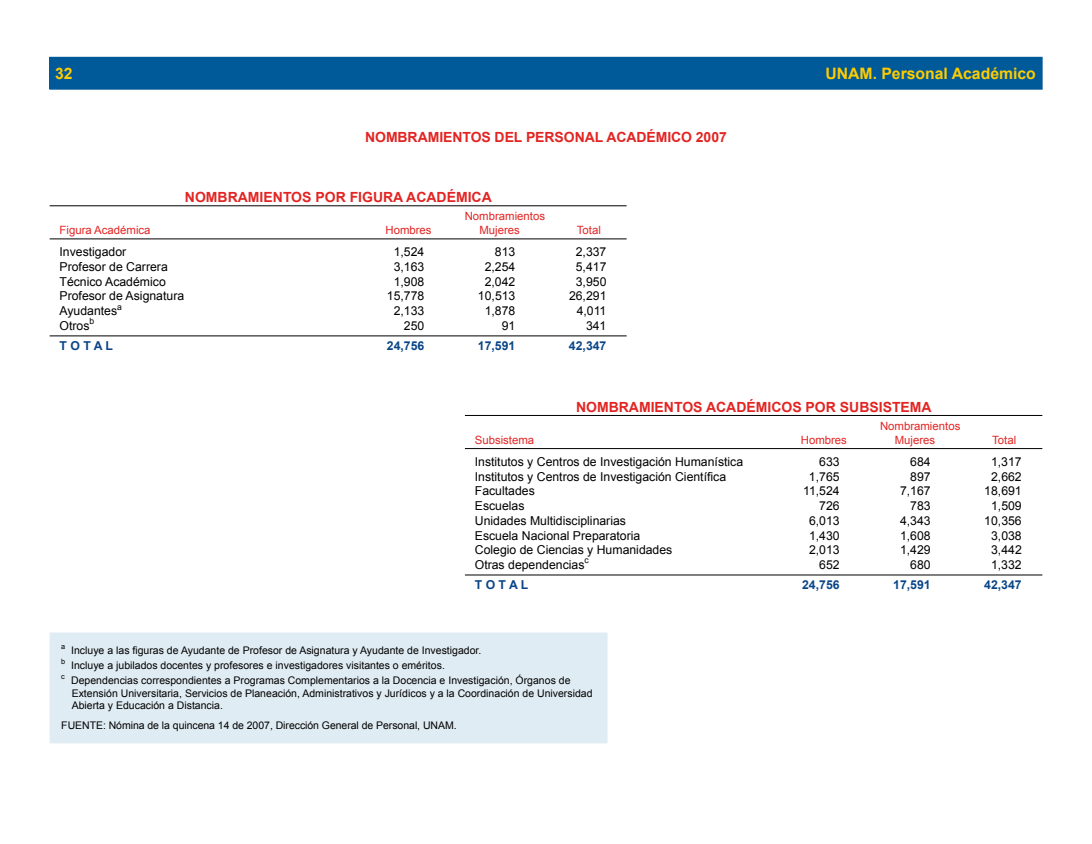
<style>
.page{position:relative;width:1092px;height:844px;background:#fff}
.page>*{position:absolute;margin:0;border:0;box-sizing:border-box;transform-origin:0 0}
.t1{font:700 15.75px "Arial";color:#fecc00}
.t2{font:700 14px "Arial";color:#e22523}
.t3{font:12.25px "Arial";color:#000}
.t4{font:700 12.25px "Arial";color:#094587}
.t5{font:11.38px "Arial";color:#e22523}
.t6{font:10.5px/15px "Arial";color:#000}
.t7{font:8.58px "Arial";color:#000}
.t8{font:7.35px "Arial";color:#000}
</style>
<div class="page">
<div style="left:50px;top:57px;width:992px;height:32px;background:#005998"></div>
<div style="left:50px;top:633px;width:556px;height:109px;background:#e0ecf3"></div>
<div style="left:50px;top:632px;width:557px;height:111px;border:2px solid #e0ecf3"></div>
<hr style="left:50px;top:205px;width:576px;height:1px;background:#000">
<hr style="left:50px;top:238px;width:576px;height:1px;background:#000">
<hr style="left:50px;top:335px;width:576px;height:1px;background:#000">
<hr style="left:465px;top:415px;width:577px;height:1px;background:#000">
<hr style="left:465px;top:448px;width:577px;height:1px;background:#000">
<hr style="left:465px;top:574px;width:577px;height:1px;background:#000">
<p class="t1" style="left:55px;top:65px;width:19px">32</p>
<p class="t1" style="left:825px;top:65px;width:212px">UNAM. Personal Académico</p>
<p class="t2" style="left:365px;top:129px;width:363px">NOMBRAMIENTOS DEL PERSONAL ACADÉMICO 2007</p>
<p class="t2" style="left:185px;top:189px;width:308px">NOMBRAMIENTOS POR FIGURA ACADÉMICA</p>
<p class="t5" style="left:464px;top:210px;width:82px">Nombramientos</p>
<p class="t5" style="left:59px;top:224px;width:93px">Figura Académica</p>
<p class="t5" style="left:385px;top:224px;width:48px">Hombres</p>
<p class="t5" style="left:479px;top:224px;width:42px">Mujeres</p>
<p class="t5" style="left:577px;top:224px;width:26px">Total</p>
<p class="t3" style="left:59px;top:245px;width:68px">Investigador</p>
<p class="t3" style="left:393px;top:245px;width:32px">1,524</p>
<p class="t3" style="left:495px;top:245px;width:22px">813</p>
<p class="t3" style="left:575px;top:245px;width:32px">2,337</p>
<p class="t3" style="left:60px;top:260px;width:110px">Profesor de Carrera</p>
<p class="t3" style="left:393px;top:260px;width:32px">3,163</p>
<p class="t3" style="left:484px;top:260px;width:32px">2,254</p>
<p class="t3" style="left:575px;top:260px;width:32px">5,417</p>
<p class="t3" style="left:60px;top:274px;width:108px">Técnico Académico</p>
<p class="t3" style="left:393px;top:274px;width:32px">1,908</p>
<p class="t3" style="left:484px;top:274px;width:32px">2,042</p>
<p class="t3" style="left:575px;top:274px;width:32px">3,950</p>
<p class="t3" style="left:60px;top:289px;width:126px">Profesor de Asignatura</p>
<p class="t3" style="left:387px;top:289px;width:39px">15,778</p>
<p class="t3" style="left:478px;top:289px;width:39px">10,513</p>
<p class="t3" style="left:569px;top:289px;width:39px">26,291</p>
<p class="t3" style="left:59px;top:304px;width:64px">Ayudantes<sup>a</sup></p>
<p class="t3" style="left:393px;top:304px;width:32px">2,133</p>
<p class="t3" style="left:484px;top:304px;width:32px">1,878</p>
<p class="t3" style="left:576px;top:304px;width:31px">4,011</p>
<p class="t3" style="left:59px;top:318px;width:36px">Otros<sup>b</sup></p>
<p class="t3" style="left:404px;top:318px;width:22px">250</p>
<p class="t3" style="left:501px;top:318px;width:15px">91</p>
<p class="t3" style="left:586px;top:318px;width:22px">341</p>
<p class="t4" style="left:59px;top:338px;width:55px">T O T A L</p>
<p class="t4" style="left:387px;top:338px;width:39px">24,756</p>
<p class="t4" style="left:478px;top:338px;width:39px">17,591</p>
<p class="t4" style="left:569px;top:338px;width:39px">42,347</p>
<p class="t2" style="left:576px;top:398px;width:357px">NOMBRAMIENTOS ACADÉMICOS POR SUBSISTEMA</p>
<p class="t5" style="left:880px;top:419px;width:82px">Nombramientos</p>
<p class="t5" style="left:475px;top:433px;width:61px">Subsistema</p>
<p class="t5" style="left:800px;top:433px;width:48px">Hombres</p>
<p class="t5" style="left:894px;top:433px;width:42px">Mujeres</p>
<p class="t5" style="left:992px;top:433px;width:26px">Total</p>
<p class="t3" style="left:475px;top:454px;width:270px">Institutos y Centros de Investigación Humanística</p>
<p class="t3" style="left:819px;top:454px;width:22px">633</p>
<p class="t3" style="left:910px;top:454px;width:22px">684</p>
<p class="t3" style="left:991px;top:454px;width:32px">1,317</p>
<p class="t3" style="left:475px;top:469px;width:253px">Institutos y Centros de Investigación Científica</p>
<p class="t3" style="left:809px;top:469px;width:32px">1,765</p>
<p class="t3" style="left:910px;top:469px;width:22px">897</p>
<p class="t3" style="left:991px;top:469px;width:32px">2,662</p>
<p class="t3" style="left:475px;top:484px;width:61px">Facultades</p>
<p class="t3" style="left:803px;top:484px;width:38px">11,524</p>
<p class="t3" style="left:900px;top:484px;width:32px">7,167</p>
<p class="t3" style="left:984px;top:484px;width:39px">18,691</p>
<p class="t3" style="left:475px;top:498px;width:51px">Escuelas</p>
<p class="t3" style="left:819px;top:498px;width:22px">726</p>
<p class="t3" style="left:910px;top:498px;width:22px">783</p>
<p class="t3" style="left:991px;top:498px;width:32px">1,509</p>
<p class="t3" style="left:475px;top:513px;width:153px">Unidades Multidisciplinarias</p>
<p class="t3" style="left:809px;top:513px;width:32px">6,013</p>
<p class="t3" style="left:900px;top:513px;width:32px">4,343</p>
<p class="t3" style="left:984px;top:513px;width:39px">10,356</p>
<p class="t3" style="left:475px;top:528px;width:167px">Escuela Nacional Preparatoria</p>
<p class="t3" style="left:809px;top:528px;width:32px">1,430</p>
<p class="t3" style="left:900px;top:528px;width:32px">1,608</p>
<p class="t3" style="left:991px;top:528px;width:32px">3,038</p>
<p class="t3" style="left:475px;top:543px;width:199px">Colegio de Ciencias y Humanidades</p>
<p class="t3" style="left:809px;top:543px;width:32px">2,013</p>
<p class="t3" style="left:900px;top:543px;width:32px">1,429</p>
<p class="t3" style="left:991px;top:543px;width:32px">3,442</p>
<p class="t3" style="left:475px;top:557px;width:111px">Otras dependencias</p>
<p class="t7" style="left:584px;top:555px;width:6px">c</p>
<p class="t3" style="left:819px;top:557px;width:22px">652</p>
<p class="t3" style="left:910px;top:557px;width:22px">680</p>
<p class="t3" style="left:991px;top:557px;width:32px">1,332</p>
<p class="t4" style="left:475px;top:577px;width:55px">T O T A L</p>
<p class="t4" style="left:802px;top:577px;width:39px">24,756</p>
<p class="t4" style="left:893px;top:577px;width:39px">17,591</p>
<p class="t4" style="left:984px;top:577px;width:39px">42,347</p>
<p class="t8" style="left:61px;top:642px;width:6px">a</p>
<p class="t6" style="left:61px;top:642px;width:510px;text-indent:10px">Incluye a las figuras de Ayudante de Profesor de Asignatura y Ayudante de Investigador.<br><sup>b</sup> Incluye a jubilados docentes y profesores e investigadores visitantes o eméritos.<br><sup>c</sup> Dependencias correspondientes a Programas Complementarios a la Docencia e Investigación, Órganos de</p>
<p class="t6" style="left:72px;top:686px;width:522px;line-height:12.6px">Extensión Universitaria, Servicios de Planeación, Administrativos y Jurídicos y a la Coordinación de Universidad<br>Abierta y Educación a Distancia.</p>
<p class="t6" style="left:61px;top:718px;width:397px">FUENTE: Nómina de la quincena 14 de 2007, Dirección General de Personal, UNAM.</p>
</div>
